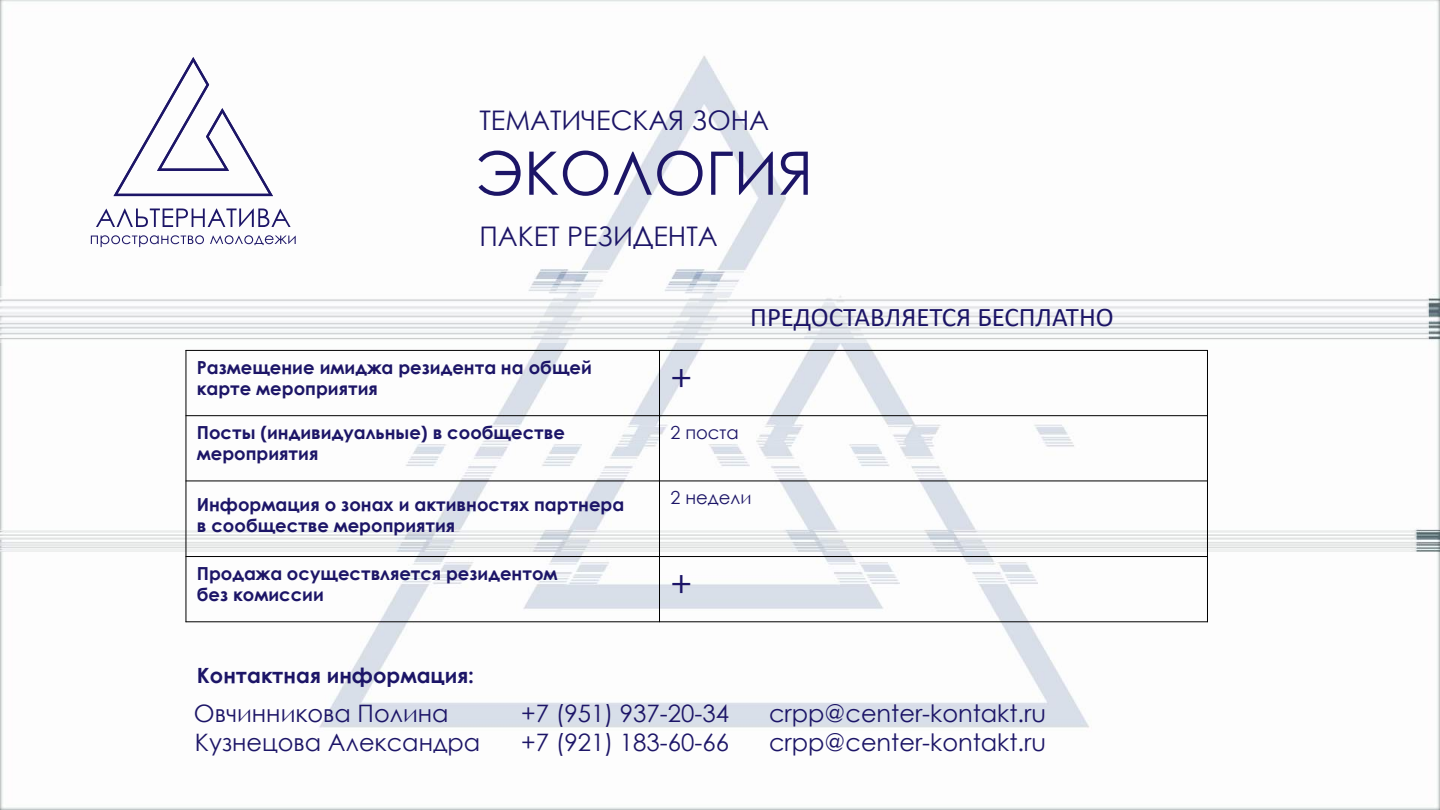
<style>
.page{position:relative;width:1440px;height:810px;background:#fff}
.page>*{position:absolute;margin:0;border:0;box-sizing:border-box;transform-origin:0 0}
.t1{font:60px "Century Gothic";color:#1c1567}
.t2{font:36px "Century Gothic";color:#1c1567}
.t3{font:27px "Century Gothic";color:#1c1567}
.t4{font:27px "Calibri";color:#1c1567}
.t5{font:24px/28.8px "Century Gothic";color:#1c1567}
.t6{font:700 21px "Century Gothic";color:#1c1567}
.t7{font:700 18px/21.6px "Century Gothic";color:#1c1567}
.t8{font:18px "Century Gothic";color:#1c1567}
</style>
<div class="page">
<img style="left:0;top:0;width:1440px;height:810px">
<svg style="left:0;top:287px;width:1429px;height:56px;fill:#f6f8f8"></svg>
<hr style="left:659px;top:350px;width:1px;height:272px;background:#000">
<hr style="left:186px;top:415px;width:1022px;height:1px;background:#000">
<hr style="left:186px;top:481px;width:1022px;height:1px;background:#000">
<hr style="left:186px;top:556px;width:1022px;height:1px;background:#000">
<hr style="left:186px;top:350px;width:1px;height:272px;background:#000">
<hr style="left:1207px;top:350px;width:1px;height:272px;background:#000">
<hr style="left:186px;top:350px;width:1022px;height:1px;background:#000">
<hr style="left:186px;top:622px;width:1022px;height:1px;background:#000">
<svg style="left:96px;top:209px;width:195px;height:18px"></svg>
<svg style="left:114px;top:57px;width:159px;height:139px"></svg>
<svg style="left:91px;top:235px;width:113px;height:12px"></svg>
<svg style="left:210px;top:235px;width:86px;height:10px"></svg>
<h3 class="t3" style="left:479px;top:101px;width:291px">ТЕМАТИЧЕСКАЯ ЗОНА</h3>
<h1 class="t1" style="left:475px;top:131px;width:339px">ЭКОЛОГИЯ</h1>
<h3 class="t3" style="left:479px;top:217px;width:240px">ПАКЕТ РЕЗИДЕНТА</h3>
<h3 class="t4" style="left:750px;top:298px;width:365px">ПРЕДОСТАВЛЯЕТСЯ БЕСПЛАТНО</h3>
<p class="t7" style="left:197px;top:355px;width:397px">Размещение имиджа резидента на общей карте мероприятия</p>
<h2 class="t2" style="left:670px;top:353px;width:23px">+</h2>
<p class="t7" style="left:197px;top:421px;width:370px">Посты (индивидуальные) в сообществе мероприятия</p>
<p class="t8" style="left:670px;top:420px;width:70px">2 поста</p>
<p class="t7" style="left:197px;top:492px;width:429px">Информация о зонах и активностях партнера в сообществе мероприятия</p>
<p class="t8" style="left:670px;top:485px;width:83px">2 недели</p>
<p class="t7" style="left:197px;top:561px;width:362px">Продажа осуществляется резидентом без комиссии</p>
<h2 class="t2" style="left:670px;top:559px;width:23px">+</h2>
<p class="t6" style="left:197px;top:660px;width:279px">Контактная информация:</p>
<h3 class="t5" style="left:194px;top:698px;width:288px">Овчинникова Полина<br>Кузнецова Александра</h3>
<h3 class="t5" style="left:521px;top:698px;width:210px">+7 (951) 937-20-34</h3>
<h3 class="t5" style="left:769px;top:698px;width:278px">crpp@center-kontakt.ru</h3>
<h3 class="t5" style="left:521px;top:727px;width:210px">+7 (921) 183-60-66</h3>
<h3 class="t5" style="left:769px;top:727px;width:278px">crpp@center-kontakt.ru</h3>
</div>
